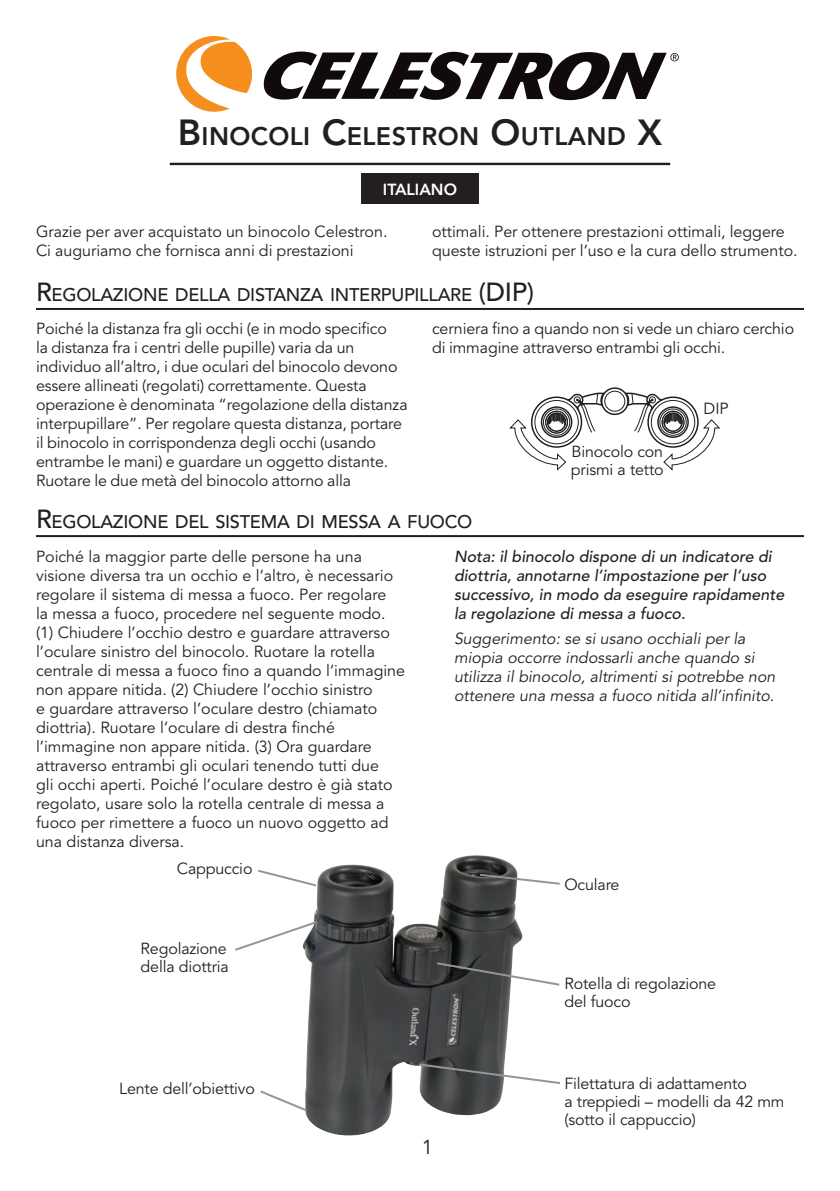
<style>
.page{position:relative;width:840px;height:1191px;background:#fff}
.page>*{position:absolute;margin:0;border:0;box-sizing:border-box;transform-origin:0 0}
.t1{font:800 25.2px "Avenir";letter-spacing:.015em;color:#231f20}
.t2{font:20px "Avenir";color:#231f20}
.t3{font:500 18.2px "Avenir";letter-spacing:-.015em;color:#231f20}
.t4{font:16px/19px "Avenir";color:#231f20}
.t5{font:italic 16px/19px "Avenir";color:#231f20}
.t6{font:italic 500 16px/19px "Avenir";color:#231f20}
.t7{font:800 16px "Avenir";color:#fff}
.s1{font-size:36px}
.s2{font-size:26px}
</style>
<div class="page">
<hr style="left:36px;top:308px;width:767px;height:2px;background:#231f20">
<hr style="left:36px;top:535px;width:767px;height:2px;background:#231f20">
<svg style="left:176px;top:36px;width:76px;height:76px"></svg>
<svg style="left:263px;top:52px;width:415px;height:48px"></svg>
<hr style="left:170px;top:163px;width:499px;height:2px;background:#231f20">
<div style="left:361px;top:174px;width:117px;height:30px;background:#231f20"></div>
<img style="left:305px;top:855px;width:169px;height:280px">
<svg style="left:258px;top:868px;width:60px;height:20px"></svg>
<svg style="left:235px;top:919px;width:83px;height:33px"></svg>
<svg style="left:260px;top:1088px;width:48px;height:24px"></svg>
<svg style="left:477px;top:872px;width:83px;height:14px"></svg>
<svg style="left:434px;top:961px;width:126px;height:26px"></svg>
<svg style="left:416px;top:1062px;width:144px;height:23px"></svg>
<div style="left:600px;top:387px;width:28px;height:28px;border:2px solid #231f20;border-radius:50%"></div>
<div style="left:604px;top:391px;width:21px;height:20px;border:1px solid #231f20;border-radius:50%"></div>
<svg style="left:621px;top:391px;width:99px;height:80px"></svg>
<svg style="left:509px;top:391px;width:99px;height:80px"></svg>
<p class="t1" style="left:178px;top:121px;width:485px"><span class="s1">B</span>INOCOLI <span class="s1">C</span>ELESTRON <span class="s1">O</span>UTLAND <span class="s1">X</span></p>
<p class="t7" style="left:382px;top:179px;width:76px">ITALIANO</p>
<p class="t4" style="left:36px;top:222px;width:353px">Grazie per aver acquistato un binocolo Celestron.<br>Ci auguriamo che fornisca anni di prestazioni</p>
<p class="t4" style="left:432px;top:222px;width:367px">ottimali. Per ottenere prestazioni ottimali, leggere queste istruzioni per l’uso e la cura dello strumento.</p>
<p class="t3" style="left:36px;top:284px;width:499px"><span class="s2">R</span>EGOLAZIONE DELLA DISTANZA INTERPUPILLARE <span class="s2">(DIP)</span></p>
<p class="t4" style="left:36px;top:319px;width:373px">Poiché la distanza fra gli occhi (e in modo specifico<br>la distanza fra i centri delle pupille) varia da un individuo all’altro, i due oculari del binocolo devono essere allineati (regolati) correttamente. Questa operazione è denominata “regolazione della distanza interpupillare”. Per regolare questa distanza, portare il binocolo in corrispondenza degli occhi (usando entrambe le mani) e guardare un oggetto distante.<br>Ruotare le due metà del binocolo attorno alla</p>
<p class="t4" style="left:432px;top:319px;width:363px">cerniera fino a quando non si vede un chiaro cerchio di immagine attraverso entrambi gli occhi.</p>
<p class="t4" style="left:703px;top:399px;width:26px">DIP</p>
<p class="t4" style="left:570px;top:443px;width:94px;line-height:18px">Binocolo con prismi a tetto</p>
<p class="t3" style="left:36px;top:511px;width:437px"><span class="s2">R</span>EGOLAZIONE DEL SISTEMA DI MESSA A FUOCO</p>
<p class="t4" style="left:36px;top:547px;width:370px">Poiché la maggior parte delle persone ha una visione diversa tra un occhio e l’altro, è necessario regolare il sistema di messa a fuoco. Per regolare<br>la messa a fuoco, procedere nel seguente modo. (1) Chiudere l’occhio destro e guardare attraverso l’oculare sinistro del binocolo. Ruotare la rotella centrale di messa a fuoco fino a quando l’immagine non appare nitida. (2) Chiudere l’occhio sinistro<br>e guardare attraverso l’oculare destro (chiamato diottria). Ruotare l’oculare di destra finché l’immagine non appare nitida. (3) Ora guardare attraverso entrambi gli oculari tenendo tutti due<br>gli occhi aperti. Poiché l’oculare destro è già stato regolato, usare solo la rotella centrale di messa a fuoco per rimettere a fuoco un nuovo oggetto ad una distanza diversa.</p>
<p class="t6" style="left:454px;top:547px;width:331px">Nota: il binocolo dispone di un indicatore di diottria, annotarne l’impostazione per l’uso successivo, in modo da eseguire rapidamente la regolazione di messa a fuoco.</p>
<p class="t5" style="left:454px;top:629px;width:323px">Suggerimento: se si usano occhiali per la miopia occorre indossarli anche quando si utilizza il binocolo, altrimenti si potrebbe non ottenere una messa a fuoco nitida all’infinito.</p>
<p class="t4" style="left:177px;top:860px;width:77px">Cappuccio</p>
<p class="t4" style="left:141px;top:940px;width:90px;line-height:18px">Regolazione della diottria</p>
<p class="t4" style="left:119px;top:1079px;width:137px">Lente dell’obiettivo</p>
<p class="t2" style="left:422px;top:1135px;width:13px">1</p>
<p class="t4" style="left:564px;top:875px;width:57px">Oculare</p>
<p class="t4" style="left:564px;top:975px;width:153px;line-height:18px">Rotella di regolazione del fuoco</p>
<p class="t4" style="left:564px;top:1075px;width:221px;line-height:18px">Filettatura di adattamento<br>a treppiedi – modelli da 42 mm (sotto il cappuccio)</p>
</div>
